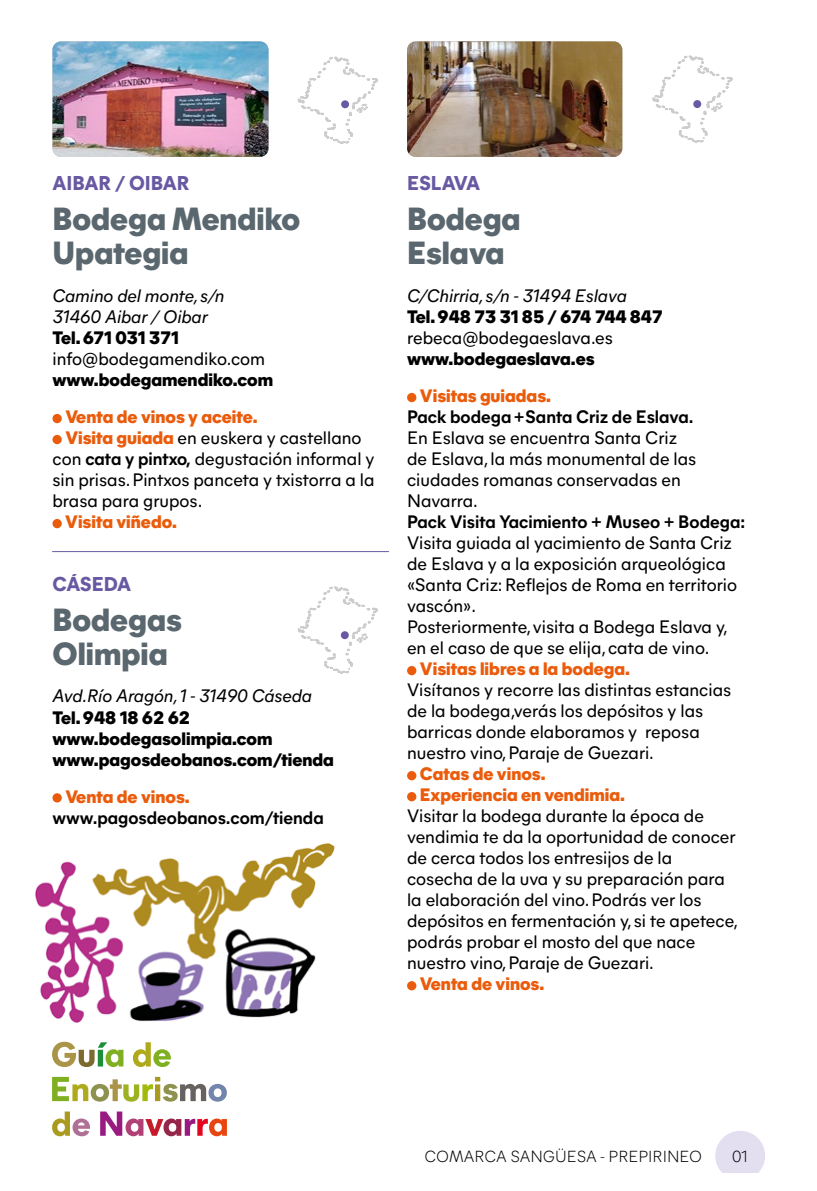
<style>
.page{position:relative;width:817px;height:1191px;background:#fff}
.page>*{position:absolute;margin:0;border:0;box-sizing:border-box;transform-origin:0 0}
.t1{font:800 32px/34px "Mier A";color:#5a676e}
.t2{font:800 20px "Mier A";color:#6859a2}
.t3{font:18px/21px "Mier A";color:#000}
.t4{font:800 18px "Mier A";color:#000}
.t5{font:800 18px "Mier A";color:#ea5b0b}
.t6{font:700 18px "Mier A";color:#000}
.t7{font:italic 18px "Mier A";color:#000}
.t8{font:300 16px "Mier A";color:#000}
.s1{font-weight:800;color:#ea5b0b}
.s2{font-weight:700}
</style>
<div class="page">
<img style="left:35px;top:843px;width:300px;height:180px">
<div style="left:407px;top:393px;width:9px;height:9px;background:#ea5b0b;border-radius:50%"></div>
<div style="left:407px;top:666px;width:9px;height:9px;background:#ea5b0b;border-radius:50%"></div>
<div style="left:407px;top:771px;width:9px;height:9px;background:#ea5b0b;border-radius:50%"></div>
<div style="left:407px;top:792px;width:9px;height:9px;background:#ea5b0b;border-radius:50%"></div>
<div style="left:407px;top:981px;width:9px;height:9px;background:#ea5b0b;border-radius:50%"></div>
<img style="left:407px;top:41px;width:215px;height:116px">
<svg style="left:652px;top:55px;width:81px;height:88px"></svg>
<div style="left:52px;top:414px;width:10px;height:9px;background:#ea5b0b;border-radius:50%"></div>
<div style="left:52px;top:435px;width:10px;height:9px;background:#ea5b0b;border-radius:50%"></div>
<div style="left:52px;top:519px;width:10px;height:9px;background:#ea5b0b;border-radius:50%"></div>
<div style="left:52px;top:793px;width:10px;height:9px;background:#ea5b0b;border-radius:50%"></div>
<img style="left:52px;top:41px;width:216px;height:116px">
<svg style="left:297px;top:56px;width:81px;height:88px"></svg>
<svg style="left:297px;top:586px;width:81px;height:88px"></svg>
<hr style="left:52px;top:551px;width:336px;height:1px;background:#6859a2">
<div style="left:715px;top:1130px;width:50px;height:50px;background:#e3dff1;border-radius:50%"></div>
<div style="left:663px;top:1173px;width:153px;height:18px;background:#fff"></div>
<svg style="left:100px;top:1111px;width:127px;height:25px"></svg>
<svg style="left:52px;top:1111px;width:38px;height:25px"></svg>
<svg style="left:52px;top:1076px;width:175px;height:25px"></svg>
<svg style="left:133px;top:1042px;width:38px;height:25px"></svg>
<svg style="left:52px;top:1041px;width:71px;height:26px"></svg>
<p class="t2" style="left:52px;top:169px;width:138px">AIBAR / OIBAR</p>
<p class="t1" style="left:52px;top:200px;width:249px">Bodega Mendiko<br>Upategia</p>
<p class="t7" style="left:52px;top:283px;width:173px">Camino del monte, s/n</p>
<p class="t7" style="left:52px;top:304px;width:157px">31460 Aibar / Oibar</p>
<p class="t4" style="left:52px;top:325px;width:128px">Tel. 671 031 371</p>
<p class="t3" style="left:52px;top:347px;width:214px">info@bodegamendiko.com</p>
<p class="t4" style="left:52px;top:367px;width:222px">www.bodegamendiko.com</p>
<p class="t5" style="left:65px;top:404px;width:194px">Venta de vinos y aceite.</p>
<p class="t3" style="left:52px;top:426px;width:323px;text-indent:13px"><span class="s1">Visita guiada</span> en euskera y castellano con <span class="s2">cata y pintxo,</span> degustación informal y sin prisas. Pintxos panceta y txistorra a la brasa para grupos.</p>
<p class="t5" style="left:65px;top:509px;width:113px">Visita viñedo.</p>
<p class="t2" style="left:52px;top:569px;width:80px">CÁSEDA</p>
<p class="t1" style="left:52px;top:600px;width:131px">Bodegas</p>
<p class="t1" style="left:52px;top:634px;width:117px">Olimpia</p>
<p class="t7" style="left:52px;top:683px;width:261px">Avd.Río Aragón, 1 - 31490 Cáseda</p>
<p class="t4" style="left:52px;top:704px;width:139px">Tel. 948 18 62 62</p>
<p class="t4" style="left:52px;top:725px;width:221px">www.bodegasolimpia.com</p>
<p class="t4" style="left:52px;top:746px;width:283px">www.pagosdeobanos.com/tienda</p>
<p class="t5" style="left:65px;top:783px;width:126px">Venta de vinos.</p>
<p class="t6" style="left:52px;top:804px;width:273px">www.pagosdeobanos.com/tienda</p>
<p class="t2" style="left:407px;top:169px;width:75px">ESLAVA</p>
<p class="t1" style="left:407px;top:200px;width:115px">Bodega</p>
<p class="t1" style="left:407px;top:234px;width:99px">Eslava</p>
<p class="t7" style="left:407px;top:283px;width:221px">C/Chirria, s/n - 31494 Eslava</p>
<p class="t4" style="left:407px;top:304px;width:257px">Tel. 948 73 31 85 / 674 744 847</p>
<p class="t3" style="left:407px;top:326px;width:207px">rebeca@bodegaeslava.es</p>
<p class="t4" style="left:407px;top:346px;width:189px">www.bodegaeslava.es</p>
<p class="t5" style="left:420px;top:383px;width:133px">Visitas guiadas.</p>
<p class="t6" style="left:407px;top:404px;width:288px">Pack bodega + Santa Criz de Eslava.</p>
<p class="t3" style="left:407px;top:426px;width:291px">En Eslava se encuentra Santa Criz de Eslava, la más monumental de las ciudades romanas conservadas en<br>Navarra.</p>
<p class="t6" style="left:407px;top:509px;width:339px">Pack Visita Yacimiento + Museo + Bodega:</p>
<p class="t3" style="left:407px;top:531px;width:331px">Visita guiada al yacimiento de Santa Criz de Eslava y a la exposición arqueológica «Santa Criz: Reflejos de Roma en territorio vascón».</p>
<p class="t3" style="left:407px;top:615px;width:322px">Posteriormente, visita a Bodega Eslava y,</p>
<p class="t3" style="left:407px;top:636px;width:304px">en el caso de que se elija, cata de vino.</p>
<p class="t5" style="left:420px;top:656px;width:211px">Visitas libres a la bodega.</p>
<p class="t3" style="left:407px;top:678px;width:325px">Visítanos y recorre las distintas estancias de la bodega,verás los depósitos y las barricas donde elaboramos y reposa nuestro vino, Paraje de Guezari.</p>
<p class="t5" style="left:420px;top:761px;width:127px">Catas de vinos.</p>
<p class="t5" style="left:420px;top:782px;width:206px">Experiencia en vendimia.</p>
<p class="t3" style="left:407px;top:804px;width:332px">Visitar la bodega durante la época de vendimia te da la oportunidad de conocer de cerca todos los entresijos de la cosecha de la uva y su preparación para la elaboración del vino. Podrás ver los depósitos en fermentación y, si te apetece, podrás probar el mosto del que nace nuestro vino, Paraje de Guezari.</p>
<p class="t5" style="left:420px;top:971px;width:126px">Venta de vinos.</p>
<p class="t8" style="left:424px;top:1144px;width:279px">COMARCA SANGÜESA - PREPIRINEO</p>
<p class="t8" style="left:732px;top:1144px;width:17px">01</p>
</div>
